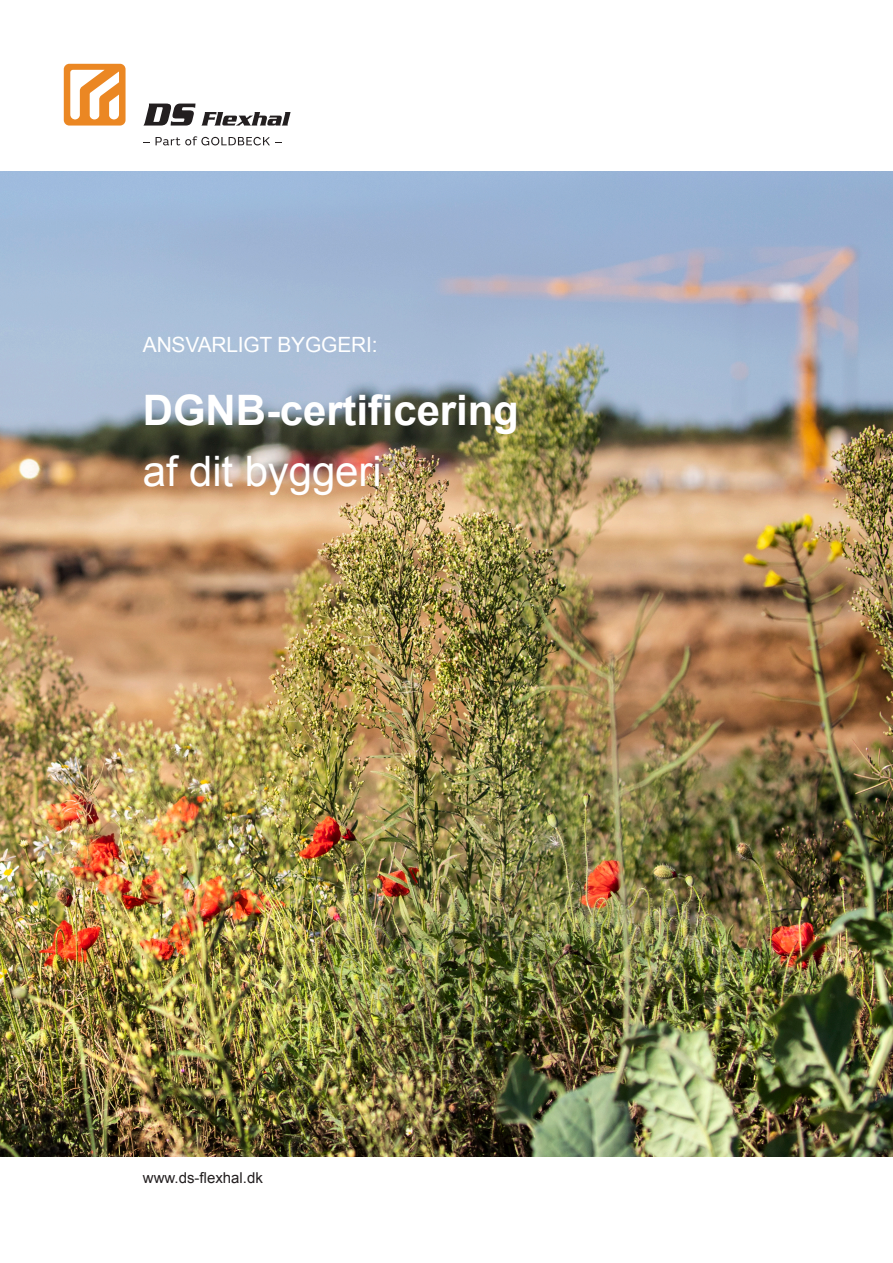
<style>
.page{position:relative;width:893px;height:1263px;background:#fff}
.page>*{position:absolute;margin:0;border:0;box-sizing:border-box;transform-origin:0 0}
.Overskrift{font:700 42px "Arial";letter-spacing:-.005em;color:#fff}
.Overskrift-2{font:42px "Arial";letter-spacing:-.005em;color:#fff}
.Underrubrik{font:21px "Arial";letter-spacing:-.01em;color:#fff}
.t1{font:15px "Arial";color:#231f20}
</style>
<div class="page">
<img style="left:0;top:172px;width:893px;height:985px">
<svg style="left:143px;top:104px;width:52px;height:22px"></svg>
<svg style="left:201px;top:112px;width:90px;height:14px"></svg>
<svg style="left:64px;top:64px;width:62px;height:62px"></svg>
<svg style="left:156px;top:136px;width:125px;height:9px"></svg>
<p class="Underrubrik" style="left:143px;top:331px;width:236px">ANSVARLIGT BYGGERI:</p>
<p class="Overskrift" style="left:143px;top:383px;width:378px">DGNB-certificering</p>
<p class="Overskrift-2" style="left:143px;top:444px;width:240px">af dit byggeri</p>
<p class="t1" style="left:143px;top:1168px;width:122px">www.ds-flexhal.dk</p>
</div>
